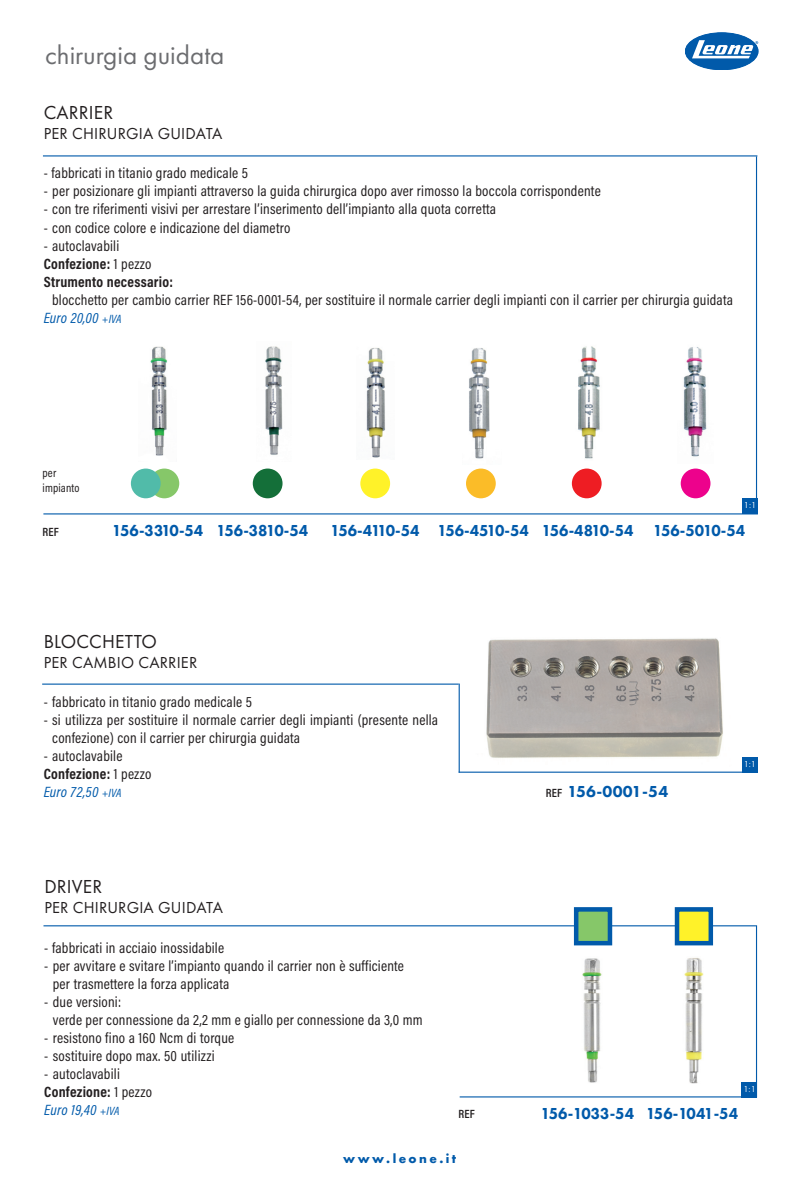
<style>
.page{position:relative;width:808px;height:1191px;background:#fff}
.page>*{position:absolute;margin:0;border:0;box-sizing:border-box;transform-origin:0 0}
.t1{font:27px "Futura PT";color:#6c6d70}
.t2{font:19.5px "Futura PT";letter-spacing:.01em;color:#231f20}
.t3{font:16.5px "Futura PT";letter-spacing:.01em;color:#231f20}
.t4{font:800 16.5px "Futura PT";letter-spacing:-.07em;color:#015aaa;scale:.95 1}
.t5{font:800 16.5px "Futura PT";letter-spacing:-.04em;color:#015aaa;scale:.95 1}
.t6{font:800 16.5px "Futura PT";letter-spacing:-.005em;color:#015aaa;scale:.95 1}
.t7{font:800 16.5px "Futura PT";letter-spacing:.015em;color:#015aaa}
.t8{font:15px/18px "Acumin Pro Cond";letter-spacing:.015em;color:#231f20}
.t9{font:700 15px/18px "Acumin Pro Cond";letter-spacing:.015em;color:#231f20}
.t10{font:700 13.35px "Futura PT";letter-spacing:.18em;color:#015aaa}
.t11{font:12px/14.4px "Acumin Pro Cond";letter-spacing:.015em;color:#231f20}
.t12{font:600 12px "Acumin Pro Cond";letter-spacing:.015em;color:#231f20}
.t13{font:9px "Futura PT";color:#fff}
.s1{font-weight:400}
.s2{font-style:italic;color:#015aaa}
.s3{font-style:italic;font-size:12px;color:#015aaa}
.s4{font-weight:700}
.s5{font-family:"Acumin Pro Cond";font-weight:600;font-size:12px;color:#231f20}
</style>
<div class="page">
<svg style="left:685px;top:33px;width:73px;height:37px"></svg>
<img style="left:150px;top:346px;width:17px;height:110px">
<img style="left:265px;top:346px;width:18px;height:109px">
<img style="left:366px;top:348px;width:19px;height:110px">
<img style="left:469px;top:348px;width:21px;height:111px">
<img style="left:578px;top:346px;width:22px;height:113px">
<img style="left:683px;top:347px;width:24px;height:110px">
<hr style="left:43px;top:155px;width:714px;height:1px;background:#015aaa">
<hr style="left:756px;top:156px;width:1px;height:357px;background:#015aaa">
<hr style="left:43px;top:513px;width:715px;height:1px;background:#015aaa">
<div style="left:742px;top:498px;width:15px;height:16px;background:#015aaa"></div>
<div style="left:681px;top:468px;width:29px;height:30px;background:#ed028c;border-radius:50%"></div>
<div style="left:572px;top:468px;width:30px;height:30px;background:#ee1d23;border-radius:50%"></div>
<div style="left:466px;top:468px;width:30px;height:30px;background:#fbbc28;border-radius:50%"></div>
<div style="left:360px;top:468px;width:30px;height:30px;background:#fff229;border-radius:50%"></div>
<div style="left:253px;top:468px;width:29px;height:30px;background:#146f39;border-radius:50%"></div>
<hr style="left:756px;top:925px;width:1px;height:172px;background:#015aaa">
<hr style="left:43px;top:925px;width:713px;height:1px;background:#015aaa">
<hr style="left:460px;top:1096px;width:296px;height:1px;background:#015aaa">
<div style="left:742px;top:1082px;width:15px;height:15px;background:#015aaa"></div>
<div style="left:675px;top:907px;width:38px;height:38px;background:#fff229;border:4px solid #015aaa"></div>
<div style="left:574px;top:907px;width:38px;height:38px;background:#86c769;border:4px solid #015aaa"></div>
<div style="left:149px;top:468px;width:30px;height:30px;background:#86c769;border-radius:50%"></div>
<div style="left:131px;top:468px;width:30px;height:30px;background:#51bba9;border-radius:50%"></div>
<hr style="left:42px;top:683px;width:417px;height:1px;background:#015aaa">
<hr style="left:459px;top:771px;width:297px;height:1px;background:#015aaa">
<hr style="left:459px;top:683px;width:1px;height:89px;background:#015aaa">
<div style="left:742px;top:757px;width:15px;height:15px;background:#015aaa"></div>
<img style="left:486px;top:638px;width:237px;height:120px">
<img style="left:582px;top:958px;width:20px;height:125px">
<img style="left:684px;top:958px;width:20px;height:126px">
<h1 class="t1" style="left:45px;top:39px;width:181px">chirurgia guidata</h1>
<h2 class="t2" style="left:44px;top:101px;width:71px">CARRIER</h2>
<p class="t3" style="left:44px;top:123px;width:180px">PER CHIRURGIA GUIDATA</p>
<p class="t8" style="left:44px;top:164px;width:206px">- fabbricati in titanio grado medicale 5</p>
<p class="t8" style="left:44px;top:182px;width:559px">- per posizionare gli impianti attraverso la guida chirurgica dopo aver rimosso la boccola corrispondente</p>
<p class="t8" style="left:44px;top:200px;width:454px">- con tre riferimenti visivi per arrestare l’inserimento dell’impianto alla quota corretta</p>
<p class="t8" style="left:44px;top:218px;width:248px">- con codice colore e indicazione del diametro</p>
<p class="t9" style="left:44px;top:236px;width:131px"><span class="s1">- autoclavabili<br></span>Confezione: <span class="s1">1 pezzo<br></span>Strumento necessario:</p>
<p class="t8" style="left:44px;top:290px;width:691px;text-indent:9px">blocchetto per cambio carrier REF 156-0001-54, per sostituire il normale carrier degli impianti con il carrier per chirurgia guidata<br><span class="s2">Euro 20,00</span> <span class="s3">+IVA</span></p>
<p class="t11" style="left:43px;top:466px;width:39px">per impianto</p>
<p class="t13" style="left:744px;top:500px;width:14px">1:1</p>
<p class="t12" style="left:43px;top:523px;width:18px">REF</p>
<p class="t5" style="left:112px;top:520px;width:208px">156-3310-54 156-3810-54</p>
<p class="t4" style="left:330px;top:520px;width:438px">156-4110-54 156-4510-54 156-4810-54 156-5010-54</p>
<h2 class="t2" style="left:44px;top:629px;width:115px">BLOCCHETTO</h2>
<p class="t3" style="left:44px;top:652px;width:155px">PER CAMBIO CARRIER</p>
<p class="t8" style="left:44px;top:693px;width:210px">- fabbricato in titanio grado medicale 5</p>
<p class="t8" style="left:52px;top:711px;width:387px;text-indent:-9px">- si utilizza per sostituire il normale carrier degli impianti (presente nella confezione) con il carrier per chirurgia guidata</p>
<p class="t8" style="left:44px;top:747px;width:109px">- autoclavabile<br><span class="s4">Confezione:</span> 1 pezzo<br><span class="s2">Euro 72,50</span> <span class="s3">+IVA</span></p>
<p class="t13" style="left:744px;top:759px;width:14px">1:1</p>
<p class="t7" style="left:546px;top:781px;width:124px"><span class="s5">REF</span> 156-0001-54</p>
<h2 class="t2" style="left:44px;top:875px;width:59px">DRIVER</h2>
<p class="t3" style="left:44px;top:897px;width:180px">PER CHIRURGIA GUIDATA</p>
<p class="t8" style="left:44px;top:938px;width:181px">- fabbricati in acciaio inossidabile</p>
<p class="t8" style="left:53px;top:956px;width:353px;text-indent:-9px">- per avvitare e svitare l’impianto quando il carrier non è sufficiente per trasmettere la forza applicata</p>
<p class="t8" style="left:53px;top:992px;width:371px;text-indent:-9px">- due versioni:<br>verde per connessione da 2,2 mm e giallo per connessione da 3,0 mm</p>
<p class="t8" style="left:44px;top:1028px;width:192px">- resistono fino a 160 Ncm di torque</p>
<p class="t8" style="left:44px;top:1046px;width:172px">- sostituire dopo max. 50 utilizzi</p>
<p class="t8" style="left:44px;top:1064px;width:109px">- autoclavabili<br><span class="s4">Confezione:</span> 1 pezzo<br><span class="s2">Euro 19,40</span> <span class="s3">+IVA</span></p>
<p class="t13" style="left:743px;top:1083px;width:14px">1:1</p>
<p class="t12" style="left:459px;top:1106px;width:18px">REF</p>
<p class="t6" style="left:541px;top:1103px;width:209px">156-1033-54 156-1041-54</p>
<p class="t10" style="left:343px;top:1149px;width:114px">www.leone.it</p>
</div>
